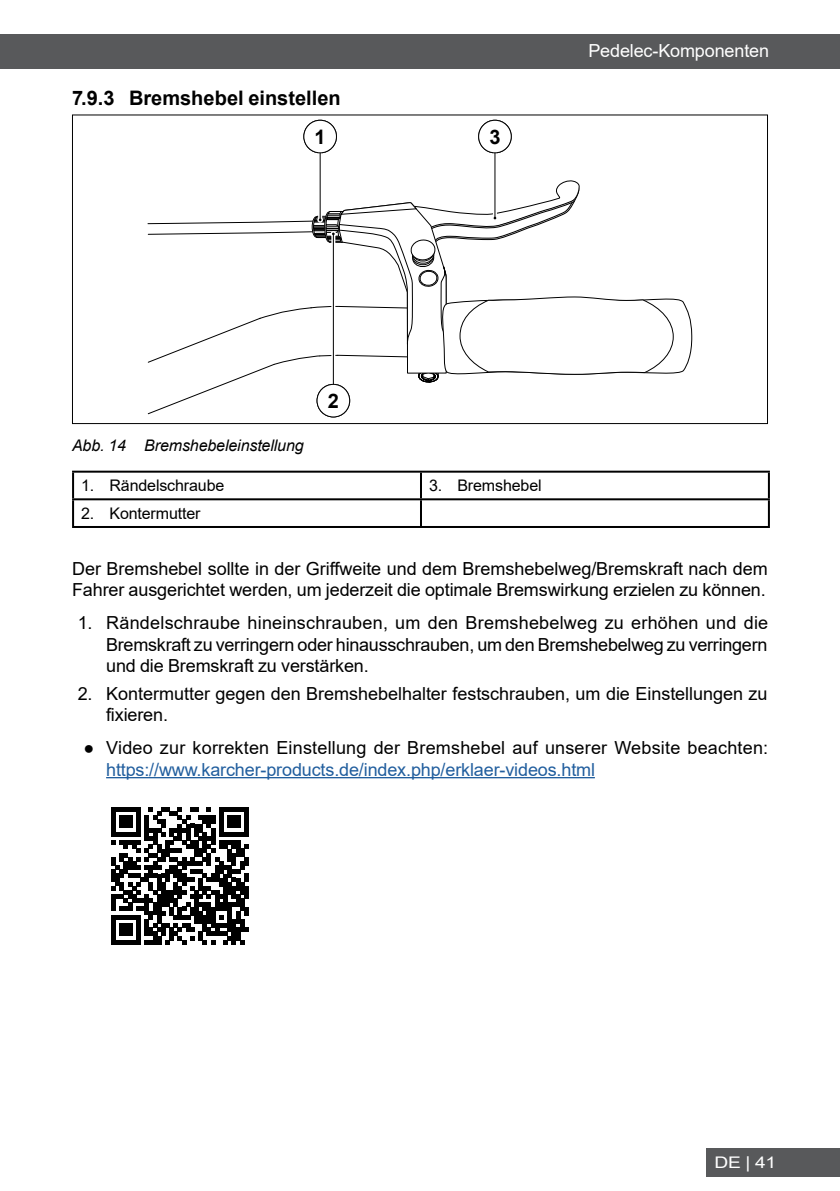
<style>
.page{position:relative;width:840px;height:1191px;background:#fff}
.page>*{position:absolute;margin:0;border:0;box-sizing:border-box;transform-origin:0 0}
.t1{font:700 20px "Arial";color:#000}
.Fließtext{font:18px/21.6px "Arial";color:#000}
.t2{font:18px "Arial";letter-spacing:-.01em;color:#fff}
.Bildlegende{font:16px "Arial";letter-spacing:-.01em;color:#000}
.t3{font:italic 16px "Arial";letter-spacing:-.01em;color:#000}
.t4{font:16px "Arial";color:#fff;scale:1.2 1}
.s1{color:#215e9e}
</style>
<div class="page">
<div style="left:705px;top:1148px;width:134px;height:28px;background:#58595b"></div>
<div style="left:0;top:34px;width:839px;height:34px;background:#58595b"></div>
<hr style="left:106px;top:777px;width:488px;height:1px;background:#215e9e">
<div style="left:302px;top:118px;width:36px;height:37px;border:4px solid #fff;border-radius:50%"></div>
<svg style="left:318px;top:153px;width:4px;height:27px"></svg>
<hr style="left:319px;top:136px;width:1px;height:84px;background:#000">
<div style="left:304px;top:120px;width:32px;height:33px;background:#fff;border-radius:50%"></div>
<div style="left:303px;top:120px;width:34px;height:33px;border:1px solid #000;border-radius:50%"></div>
<div style="left:315px;top:382px;width:36px;height:37px;border:4px solid #fff;border-radius:50%"></div>
<svg style="left:317px;top:384px;width:32px;height:33px"></svg>
<div style="left:316px;top:384px;width:34px;height:33px;border:1px solid #000;border-radius:50%"></div>
<div style="left:476px;top:118px;width:37px;height:37px;border:4px solid #fff;border-radius:50%"></div>
<svg style="left:492px;top:153px;width:4px;height:27px"></svg>
<hr style="left:494px;top:136px;width:1px;height:82px;background:#000">
<div style="left:478px;top:120px;width:33px;height:33px;background:#fff;border-radius:50%"></div>
<div style="left:478px;top:120px;width:33px;height:33px;border:1px solid #000;border-radius:50%"></div>
<svg style="left:147px;top:180px;width:544px;height:234px"></svg>
<hr style="left:72px;top:470px;width:349px;height:2px;background:#000">
<hr style="left:72px;top:472px;width:2px;height:26px;background:#000">
<hr style="left:421px;top:470px;width:348px;height:2px;background:#000">
<hr style="left:420px;top:472px;width:2px;height:26px;background:#000">
<hr style="left:767px;top:472px;width:2px;height:26px;background:#000">
<hr style="left:72px;top:498px;width:349px;height:2px;background:#000">
<hr style="left:72px;top:500px;width:2px;height:26px;background:#000">
<hr style="left:421px;top:498px;width:348px;height:2px;background:#000">
<hr style="left:420px;top:500px;width:2px;height:26px;background:#000">
<hr style="left:767px;top:500px;width:2px;height:26px;background:#000">
<hr style="left:72px;top:526px;width:349px;height:2px;background:#000">
<hr style="left:421px;top:526px;width:348px;height:2px;background:#000">
<svg style="left:111px;top:807px;width:137px;height:137px"></svg>
<p class="t1" style="left:72px;top:84px;width:270px">7.9.3 Bremshebel einstellen</p>
<p class="t1" style="left:314px;top:123px;width:13px">1</p>
<p class="t1" style="left:489px;top:123px;width:13px">3</p>
<p class="t2" style="left:588px;top:39px;width:182px">Pedelec-Komponenten</p>
<p class="t1" style="left:327px;top:387px;width:13px">2</p>
<p class="t3" style="left:72px;top:435px;width:233px">Abb. 14 Bremshebeleinstellung</p>
<p class="Bildlegende" style="left:81px;top:474px;width:145px">1. Rändelschraube</p>
<p class="Bildlegende" style="left:429px;top:474px;width:114px">3. Bremshebel</p>
<p class="Bildlegende" style="left:81px;top:502px;width:121px">2. Kontermutter</p>
<p class="Fließtext" style="left:72px;top:557px;width:697px">Der Bremshebel sollte in der Griffweite und dem Bremshebelweg/Bremskraft nach dem<br>Fahrer ausgerichtet werden, um jederzeit die optimale Bremswirkung erzielen zu können.</p>
<p class="Fließtext" style="left:106px;top:612px;width:663px;text-align:justify;text-indent:-28px">1. Rändelschraube hineinschrauben, um den Bremshebelweg zu erhöhen und die Bremskraft zu verringern oder hinausschrauben, um den Bremshebelweg zu verringern und die Bremskraft zu verstärken.</p>
<p class="Fließtext" style="left:106px;top:682px;width:662px;text-indent:-28px">2. Kontermutter gegen den Bremshebelhalter festschrauben, um die Einstellungen zu fixieren.</p>
<p class="Fließtext" style="left:106px;top:737px;width:663px;text-indent:-23px">● Video zur korrekten Einstellung der Bremshebel auf unserer Website beachten: <span class="s1">https://www.karcher-products.de/index.php/erklaer-videos.html</span></p>
<p class="t4" style="left:714px;top:1151px;width:53px">DE | 41</p>
</div>
